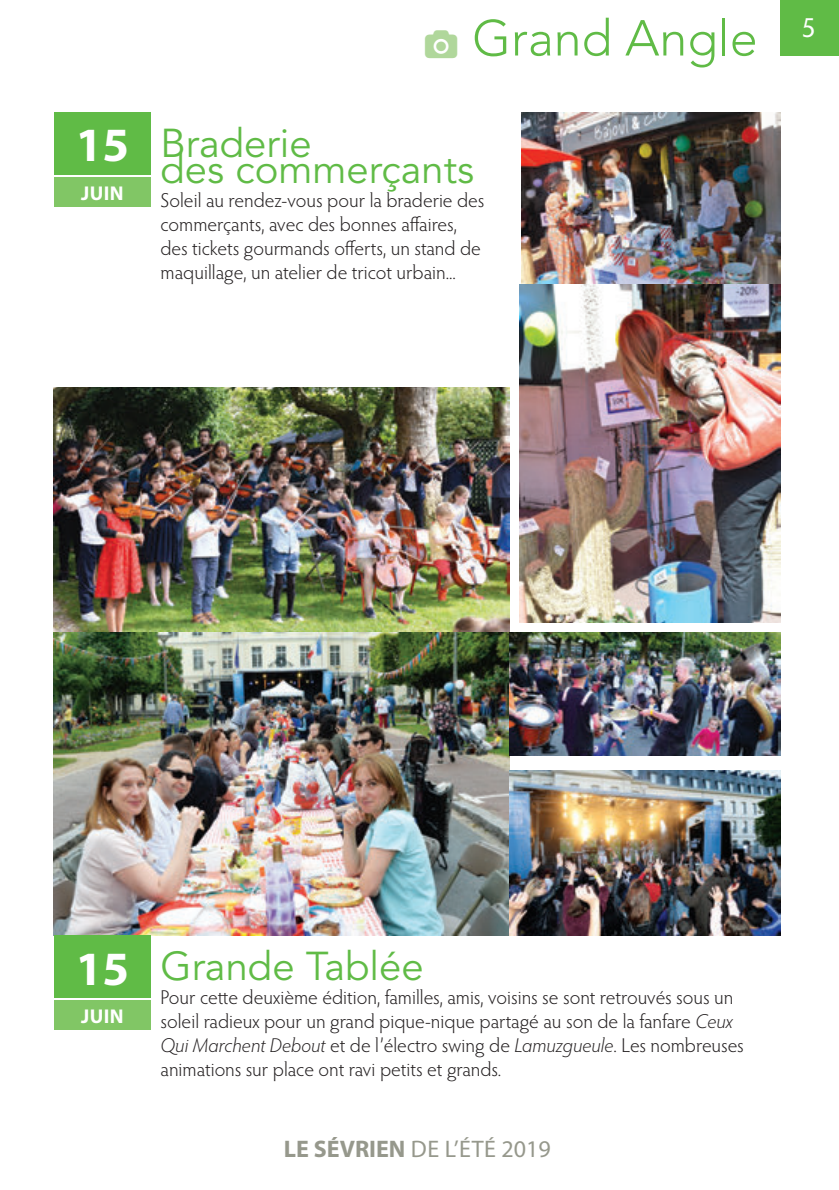
<style>
.page{position:relative;width:839px;height:1190px;background:#fff}
.page>*{position:absolute;margin:0;border:0;box-sizing:border-box;transform-origin:0 0}
.t1{font:300 50px "Avenir";color:#60bb46}
.t2{font:700 48px "Myriad Pro";color:#fff}
.t3{font:40px "Avenir LT Std";color:#60bb46}
.t4{font:28px "Hypatia Sans Pro";color:#fff}
.t5{font:24px "Myriad Pro";letter-spacing:.01em;color:#96988c}
.t6{font:300 20px/24px "Hypatia Sans Pro";color:#231f20}
.t7{font:700 20px "Myriad Pro";letter-spacing:.02em;color:#fff}
.s1{font-style:italic}
.s2{font-weight:700}
</style>
<div class="page">
<div style="left:780px;top:0;width:58px;height:55px;background:#60bb46"></div>
<img style="left:53px;top:387px;width:457px;height:548px">
<img style="left:510px;top:632px;width:270px;height:124px">
<img style="left:510px;top:771px;width:270px;height:164px">
<img style="left:521px;top:112px;width:259px;height:172px">
<img style="left:519px;top:284px;width:261px;height:338px">
<div style="left:54px;top:935px;width:97px;height:62px;background:#60bb46"></div>
<div style="left:54px;top:1000px;width:97px;height:30px;background:#81c665"></div>
<div style="left:54px;top:112px;width:97px;height:63px;background:#60bb46"></div>
<div style="left:54px;top:177px;width:97px;height:30px;background:#81c665"></div>
<h2 class="t2" style="left:76px;top:114px;width:55px">15</h2>
<p class="t7" style="left:81px;top:180px;width:44px">JUIN</p>
<h1 class="t1" style="left:472px;top:9px;width:287px">Grand Angle</h1>
<h3 class="t3" style="left:160px;top:120px;width:153px">Braderie</h3>
<h3 class="t3" style="left:160px;top:146px;width:315px">des commerçants</h3>
<p class="t6" style="left:160px;top:187px;width:325px">Soleil au rendez-vous pour la braderie des commerçants, avec des bonnes affaires, des tickets gourmands offerts, un stand de maquillage, un atelier de tricot urbain...</p>
<h3 class="t4" style="left:801px;top:9px;width:16px">5</h3>
<h2 class="t2" style="left:76px;top:937px;width:55px">15</h2>
<p class="t7" style="left:81px;top:1003px;width:44px">JUIN</p>
<h3 class="t3" style="left:160px;top:943px;width:264px">Grande Tablée</h3>
<p class="t6" style="left:160px;top:984px;width:585px">Pour cette deuxième édition, familles, amis, voisins se sont retrouvés sous un soleil radieux pour un grand pique-nique partagé au son de la fanfare <span class="s1">Ceux Qui Marchent Debout</span> et de l’électro swing de <span class="s1">Lamuzgueule</span>. Les nombreuses animations sur place ont ravi petits et grands.</p>
<p class="t5" style="left:284px;top:1134px;width:268px"><span class="s2">LE SÉVRIEN</span> DE L’ÉTÉ 2019</p>
</div>
